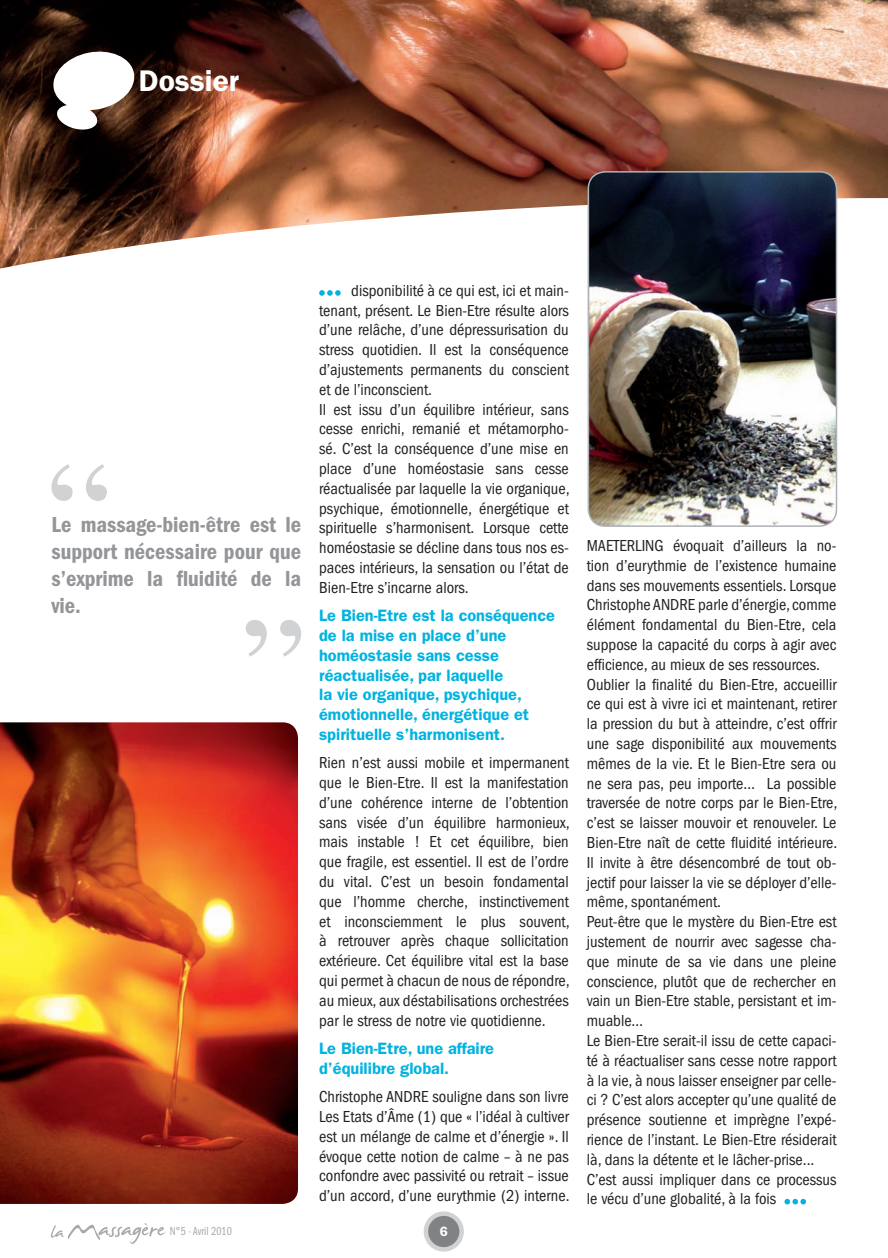
<style>
.page{position:relative;width:888px;height:1258px;background:#fff}
.page>*{position:absolute;margin:0;border:0;box-sizing:border-box;transform-origin:0 0}
.t1{font:600 30px "ITC Franklin Gothic Std";color:#fff}
.t2{font:22.5px/27px "ITC Franklin Gothic Std Dm Cd";color:#939598;text-align:justify}
.t3{font:condensed 16.5px/19.8px "ITC Franklin Gothic Std";color:#231f20}
.t4{font:600 16.5px/19.8px "ITC Franklin Gothic Std";color:#00b3e0}
.t5{font:600 13.5px "ITC Franklin Gothic Std";color:#fff}
.t6{font:12px "ITC Franklin Gothic Std Bk Cp";color:#a8a9ad}
</style>
<div class="page">
<svg style="left:426px;top:1213px;width:36px;height:36px"></svg>
<div style="left:424px;top:1211px;width:40px;height:40px;border:4px solid #d1d2d4;border-radius:50%"></div>
<svg style="left:51px;top:1223px;width:115px;height:21px"></svg>
<img style="left:0;top:0;width:888px;height:198px">
<svg style="left:0;top:198px;width:888px;height:329px"></svg>
<svg style="left:51px;top:48px;width:86px;height:83px"></svg>
<svg style="left:319px;top:290px;width:22px;height:6px"></svg>
<svg style="left:784px;top:1199px;width:22px;height:5px"></svg>
<img style="left:588px;top:172px;width:248px;height:354px;border-radius:17px">
<div style="left:588px;top:171px;width:249px;height:356px;border:2px solid #afb2b9;border-radius:17px"></div>
<svg style="left:0;top:722px;width:298px;height:482px;background:#b3471f"></svg>
<svg style="left:51px;top:464px;width:56px;height:37px"></svg>
<svg style="left:246px;top:620px;width:55px;height:37px"></svg>
<h1 class="t1" style="left:139px;top:70px;width:102px">Dossier</h1>
<h2 class="t2" style="left:51px;top:513px;width:251px">Le massage-bien-être est le support nécessaire pour que s’exprime la fluidité de la vie.</h2>
<p class="t3" style="left:319px;top:282px;width:252px;text-indent:32px">disponibilité à ce qui est, ici et main&shy;tenant, présent. Le Bien-Etre résulte alors d’une relâche, d’une dépressurisation du stress quotidien. Il est la conséquence d’ajustements permanents du conscient et de l’inconscient.<br>Il est issu d’un équilibre intérieur, sans cesse enrichi, remanié et métamorpho&shy;sé. C’est la conséquence d’une mise en place d’une homéostasie sans cesse réactualisée par laquelle la vie organique, psychique, émotionnelle, énergétique et spirituelle s’harmonisent. Lorsque cette homéostasie se décline dans tous nos es&shy;paces intérieurs, la sensation ou l’état de Bien-Etre s’incarne alors.</p>
<p class="t4" style="left:319px;top:607px;width:237px">Le Bien-Etre est la conséquence de la mise en place d’une homéostasie sans cesse réactualisée, par laquelle<br>la vie organique, psychique, émotionnelle, énergétique et spirituelle s’harmonisent.</p>
<p class="t3" style="left:319px;top:754px;width:252px;text-align:justify">Rien n’est aussi mobile et impermanent que le Bien-Etre. Il est la manifestation d’une cohérence interne de l’obtention sans visée d’un équilibre harmonieux, mais instable ! Et cet équilibre, bien que fragile, est essentiel. Il est de l’ordre du vital. C’est un besoin fondamental que l’homme cherche, instinctivement et inconsciemment le plus souvent, à retrouver après chaque sollicitation extérieure. Cet équilibre vital est la base qui permet à chacun de nous de répondre, au mieux, aux déstabilisations orchestrées par le stress de notre vie quotidienne.</p>
<p class="t4" style="left:319px;top:1040px;width:176px">Le Bien-Etre, une affaire d’équilibre global.</p>
<p class="t3" style="left:319px;top:1088px;width:252px;text-align:justify">Christophe ANDRE souligne dans son livre Les Etats d’Âme (1) que « l’idéal à cultiver est un mélange de calme et d’énergie ». Il évoque cette notion de calme – à ne pas confondre avec passivité ou retrait – issue d’un accord, d’une eurythmie (2) interne.</p>
<p class="t6" style="left:170px;top:1226px;width:64px">N°5 - Avril 2010</p>
<p class="t5" style="left:440px;top:1227px;width:10px">6</p>
<p class="t3" style="left:587px;top:537px;width:252px">MAETERLING évoquait d’ailleurs la no&shy;tion d’eurythmie de l’existence humaine dans ses mouvements essentiels. Lorsque Christophe ANDRE parle d’énergie, comme élément fondamental du Bien-Etre, cela suppose la capacité du corps à agir avec efficience, au mieux de ses ressources.<br>Oublier la finalité du Bien-Etre, accueillir ce qui est à vivre ici et maintenant, retirer la pression du but à atteindre, c’est offrir une sage disponibilité aux mouvements mêmes de la vie. Et le Bien-Etre sera ou ne sera pas, peu importe… La possible traversée de notre corps par le Bien-Etre, c’est se laisser mouvoir et renouveler. Le Bien-Etre naît de cette fluidité intérieure.<br>Il invite à être désencombré de tout ob&shy;jectif pour laisser la vie se déployer d’elle&shy;même, spontanément.<br>Peut-être que le mystère du Bien-Etre est justement de nourrir avec sagesse cha&shy;que minute de sa vie dans une pleine conscience, plutôt que de rechercher en vain un Bien-Etre stable, persistant et im&shy;muable…<br>Le Bien-Etre serait-il issu de cette capaci&shy;té à réactualiser sans cesse notre rapport à la vie, à nous laisser enseigner par celle&shy;ci ? C’est alors accepter qu’une qualité de présence soutienne et imprègne l’expé&shy;rience de l’instant. Le Bien-Etre résiderait là, dans la détente et le lâcher-prise...<br>C’est aussi impliquer dans ce processus le vécu d’une globalité, à la fois</p>
</div>
